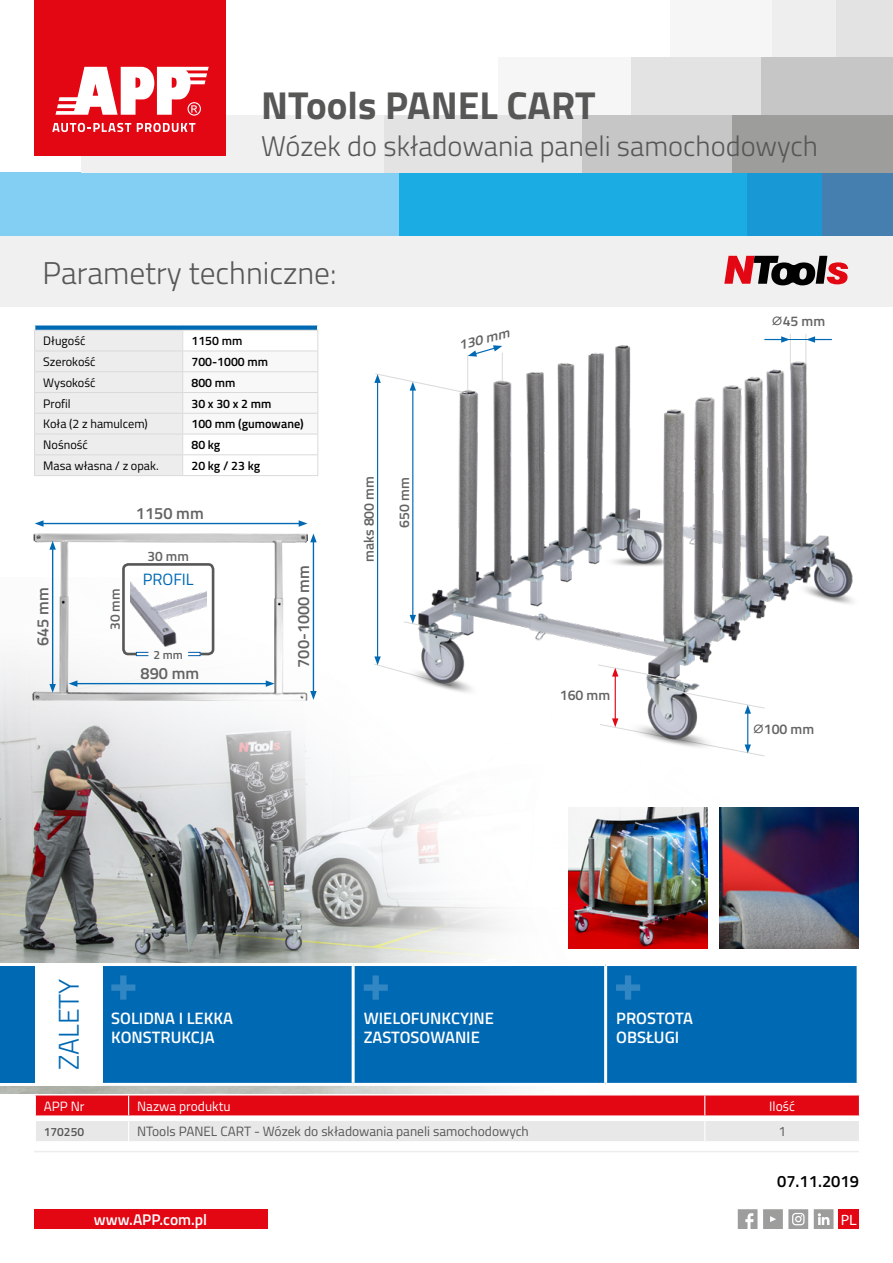
<style>
.page{position:relative;width:893px;height:1263px;background:#fff}
.page>*{position:absolute;margin:0;border:0;box-sizing:border-box;transform-origin:0 0}
.t1{font:700 39px "Titillium";color:#575756}
.t2{font:300 31.5px "Titillium";color:#575756}
.t3{font:300 28.5px "Titillium";color:#575756}
.t4{font:300 28.5px "Titillium";color:#0069b4}
.t5{font:600 16.5px/19.8px "Titillium";color:#fff}
.t6{font:600 16.5px "Titillium";color:#000}
.t7{font:600 16.35px "Titillium";color:#646363}
.t8{font:16.35px "Titillium";color:#0069b4}
.t9{font:600 15.45px "Titillium";color:#fff}
.t10{font:semi-expanded 15px "Myriad Pro";color:#fff}
.t11{font:600 14.1px "Titillium";color:#646363}
.t12{font:600 13.8px "Titillium";color:#646363}
.t13{font:italic 600 13.65px "Titillium";color:#646363;scale:1.07 1}
.t14{font:13.5px "Titillium";color:#575756}
.t15{font:13.5px "Titillium";color:#fff}
.t16{font:12.3px "Titillium";color:#000}
.t17{font:600 12.3px "Titillium";color:#000}
.t18{font:600 12px "Titillium";color:#575756}
.t19{font:600 12px "Titillium";color:#646363}
.s1{color:#575756}
</style>
<div class="page">
<div style="left:727px;top:172px;width:97px;height:64px;background:#1899d6"></div>
<div style="left:398px;top:172px;width:348px;height:64px;background:#1cace4"></div>
<div style="left:0;top:172px;width:399px;height:64px;background:#83cff4"></div>
<div style="left:830px;top:0;width:63px;height:57px;background:#e3e3e3"></div>
<div style="left:746px;top:0;width:90px;height:57px;background:#eee"></div>
<div style="left:670px;top:0;width:101px;height:57px;background:#f6f6f6"></div>
<div style="left:761px;top:57px;width:132px;height:58px;background:#c6c6c6"></div>
<div style="left:629px;top:57px;width:132px;height:58px;background:#e3e3e3"></div>
<div style="left:499px;top:57px;width:132px;height:58px;background:#f6f6f6"></div>
<div style="left:822px;top:172px;width:71px;height:64px;background:#447faf"></div>
<div style="left:732px;top:115px;width:161px;height:57px;background:#9d9d9c"></div>
<div style="left:383px;top:115px;width:205px;height:57px;background:#e3e3e3"></div>
<div style="left:81px;top:115px;width:302px;height:57px;background:#f0f0f0"></div>
<div style="left:583px;top:115px;width:149px;height:57px;background:#c6c6c6"></div>
<div style="left:35px;top:0;width:191px;height:156px;background:#e30613"></div>
<svg style="left:52px;top:123px;width:79px;height:9px"></svg>
<svg style="left:137px;top:123px;width:58px;height:9px"></svg>
<svg style="left:55px;top:67px;width:154px;height:49px"></svg>
<hr style="left:34px;top:1151px;width:825px;height:1px;background:#ededed">
<svg style="left:738px;top:1209px;width:19px;height:20px"></svg>
<svg style="left:763px;top:1209px;width:45px;height:20px"></svg>
<svg style="left:814px;top:1209px;width:19px;height:20px"></svg>
<div style="left:34px;top:1209px;width:233px;height:20px;background:#e30613"></div>
<div style="left:838px;top:1209px;width:21px;height:20px;background:#e30613"></div>
<img style="left:0;top:577px;width:765px;height:516px">
<div style="left:0;top:236px;width:893px;height:71px;background:#f0f0f0"></div>
<svg style="left:34px;top:325px;width:285px;height:151px"></svg>
<div style="left:102px;top:966px;width:755px;height:117px;background:#0069b4"></div>
<hr style="left:99px;top:963px;width:254px;height:3px;background:#fff">
<hr style="left:353px;top:963px;width:253px;height:3px;background:#fff">
<hr style="left:352px;top:966px;width:3px;height:117px;background:#fff">
<hr style="left:606px;top:963px;width:254px;height:3px;background:#fff">
<hr style="left:604px;top:966px;width:3px;height:117px;background:#fff">
<hr style="left:99px;top:1083px;width:254px;height:3px;background:#fff">
<hr style="left:353px;top:1083px;width:253px;height:3px;background:#fff">
<hr style="left:606px;top:1083px;width:254px;height:3px;background:#fff">
<div style="left:0;top:963px;width:34px;height:123px;background:#fff"></div>
<div style="left:34px;top:963px;width:68px;height:123px;background:#fff"></div>
<svg style="left:111px;top:975px;width:24px;height:25px"></svg>
<svg style="left:364px;top:975px;width:24px;height:25px"></svg>
<svg style="left:616px;top:975px;width:24px;height:25px"></svg>
<svg style="left:35px;top:1095px;width:825px;height:46px;background:#e98a8f"></svg>
<img style="left:720px;top:808px;width:139px;height:140px">
<img style="left:568px;top:808px;width:140px;height:140px">
<img style="left:404px;top:334px;width:450px;height:428px">
<hr style="left:377px;top:380px;width:1px;height:279px;background:#0069b4">
<svg style="left:374px;top:656px;width:78px;height:30px"></svg>
<hr style="left:412px;top:388px;width:1px;height:229px;background:#0069b4">
<svg style="left:403px;top:615px;width:65px;height:25px"></svg>
<svg style="left:764px;top:336px;width:26px;height:7px"></svg>
<svg style="left:806px;top:336px;width:26px;height:7px"></svg>
<hr style="left:773px;top:339px;width:51px;height:1px;background:#0069b4">
<svg style="left:374px;top:345px;width:129px;height:55px"></svg>
<hr style="left:615px;top:674px;width:1px;height:47px;background:#e30613">
<svg style="left:597px;top:664px;width:85px;height:17px"></svg>
<svg style="left:599px;top:691px;width:167px;height:66px"></svg>
<img style="left:33px;top:533px;width:274px;height:168px">
<div style="left:122px;top:563px;width:92px;height:92px;border:3px solid #575756;border-radius:5px"></div>
<img style="left:130px;top:576px;width:76px;height:71px">
<div style="left:136px;top:652px;width:13px;height:4px;border:1px solid #005da9"></div>
<div style="left:188px;top:652px;width:12px;height:4px;border:1px solid #005da9"></div>
<hr style="left:313px;top:540px;width:1px;height:153px;background:#0069b4">
<svg style="left:310px;top:533px;width:7px;height:9px"></svg>
<svg style="left:310px;top:691px;width:7px;height:9px"></svg>
<hr style="left:52px;top:547px;width:1px;height:139px;background:#0069b4">
<svg style="left:49px;top:541px;width:7px;height:9px"></svg>
<svg style="left:49px;top:684px;width:7px;height:9px"></svg>
<hr style="left:41px;top:523px;width:260px;height:1px;background:#0069b4">
<svg style="left:299px;top:520px;width:8px;height:7px"></svg>
<svg style="left:35px;top:520px;width:9px;height:7px"></svg>
<hr style="left:75px;top:683px;width:193px;height:1px;background:#0069b4">
<svg style="left:266px;top:680px;width:9px;height:7px"></svg>
<svg style="left:69px;top:680px;width:8px;height:7px"></svg>
<div style="left:0;top:966px;width:34px;height:117px;background:#0069b4"></div>
<svg style="left:724px;top:256px;width:124px;height:29px"></svg>
<h1 class="t1" style="left:261px;top:75px;width:336px">NTools PANEL CART</h1>
<h3 class="t3" style="left:261px;top:125px;width:558px">Wózek do składowania paneli samochodowych</h3>
<h2 class="t2" style="left:43px;top:250px;width:296px">Parametry techniczne:</h2>
<p class="t16" style="left:43px;top:332px;width:44px">Długość</p>
<p class="t17" style="left:191px;top:332px;width:52px">1150 mm</p>
<p class="t16" style="left:43px;top:353px;width:54px">Szerokość</p>
<p class="t17" style="left:191px;top:352px;width:78px">700-1000 mm</p>
<p class="t16" style="left:43px;top:373px;width:54px">Wysokość</p>
<p class="t17" style="left:191px;top:373px;width:45px">800 mm</p>
<p class="t16" style="left:43px;top:394px;width:29px">Profil</p>
<p class="t17" style="left:191px;top:394px;width:81px">30 x 30 x 2 mm</p>
<p class="t16" style="left:43px;top:415px;width:106px">Koła (2 z hamulcem)</p>
<p class="t17" style="left:191px;top:415px;width:114px">100 mm (gumowane)</p>
<p class="t16" style="left:43px;top:436px;width:46px">Nośność</p>
<p class="t17" style="left:191px;top:435px;width:30px">80 kg</p>
<p class="t16" style="left:43px;top:456px;width:117px">Masa własna / z opak.</p>
<p class="t17" style="left:191px;top:456px;width:70px">20 kg / 23 kg</p>
<h3 class="t7" style="left:136px;top:501px;width:69px">1150 mm</h3>
<h3 class="t7" style="left:30px;top:646px;width:60px;rotate:-90deg">645 mm</h3>
<p class="t12" style="left:105px;top:630px;width:43px;rotate:-90deg">30 mm</p>
<p class="t12" style="left:148px;top:546px;width:43px">30 mm</p>
<h3 class="t8" style="left:143px;top:568px;width:53px">PROFIL</h3>
<h3 class="t7" style="left:291px;top:668px;width:104px;rotate:-90deg">700-1000 mm</h3>
<p class="t19" style="left:153px;top:645px;width:31px">2 mm</p>
<h3 class="t7" style="left:141px;top:661px;width:60px">890 mm</h3>
<p class="t11" style="left:358px;top:562px;width:88px;rotate:-90deg">maks 800 mm</p>
<p class="t11" style="left:394px;top:528px;width:52px;rotate:-90deg">650 mm</p>
<p class="t13" style="left:456px;top:335px;width:50px;rotate:-15deg">130 mm</p>
<p class="t11" style="left:560px;top:685px;width:52px">160 mm</p>
<p class="t11" style="left:771px;top:310px;width:56px"><span class="s1">⌀</span>45 mm</p>
<p class="t11" style="left:753px;top:719px;width:63px"><span class="s1">⌀</span>100 mm</p>
<h3 class="t4" style="left:48px;top:1070px;width:93px;rotate:-90deg">ZALETY</h3>
<p class="t15" style="left:44px;top:1096px;width:42px">APP Nr</p>
<p class="t15" style="left:137px;top:1096px;width:95px">Nazwa produktu</p>
<p class="t15" style="left:769px;top:1096px;width:27px">Ilość</p>
<p class="t18" style="left:44px;top:1122px;width:42px">170250</p>
<p class="t14" style="left:137px;top:1121px;width:393px">NTools PANEL CART - Wózek do składowania paneli samochodowych</p>
<p class="t14" style="left:778px;top:1121px;width:9px">1</p>
<h3 class="t5" style="left:111px;top:1007px;width:123px">SOLIDNA I LEKKA<br>KONSTRUKCJA</h3>
<h3 class="t5" style="left:364px;top:1007px;width:132px">WIELOFUNKCYJNE<br>ZASTOSOWANIE</h3>
<h3 class="t5" style="left:616px;top:1007px;width:78px">PROSTOTA<br>OBSŁUGI</h3>
<h3 class="t6" style="left:777px;top:1169px;width:83px">07.11.2019</h3>
<p class="t9" style="left:94px;top:1208px;width:115px">www.APP.com.pl</p>
<p class="t10" style="left:841px;top:1210px;width:18px">PL</p>
</div>
